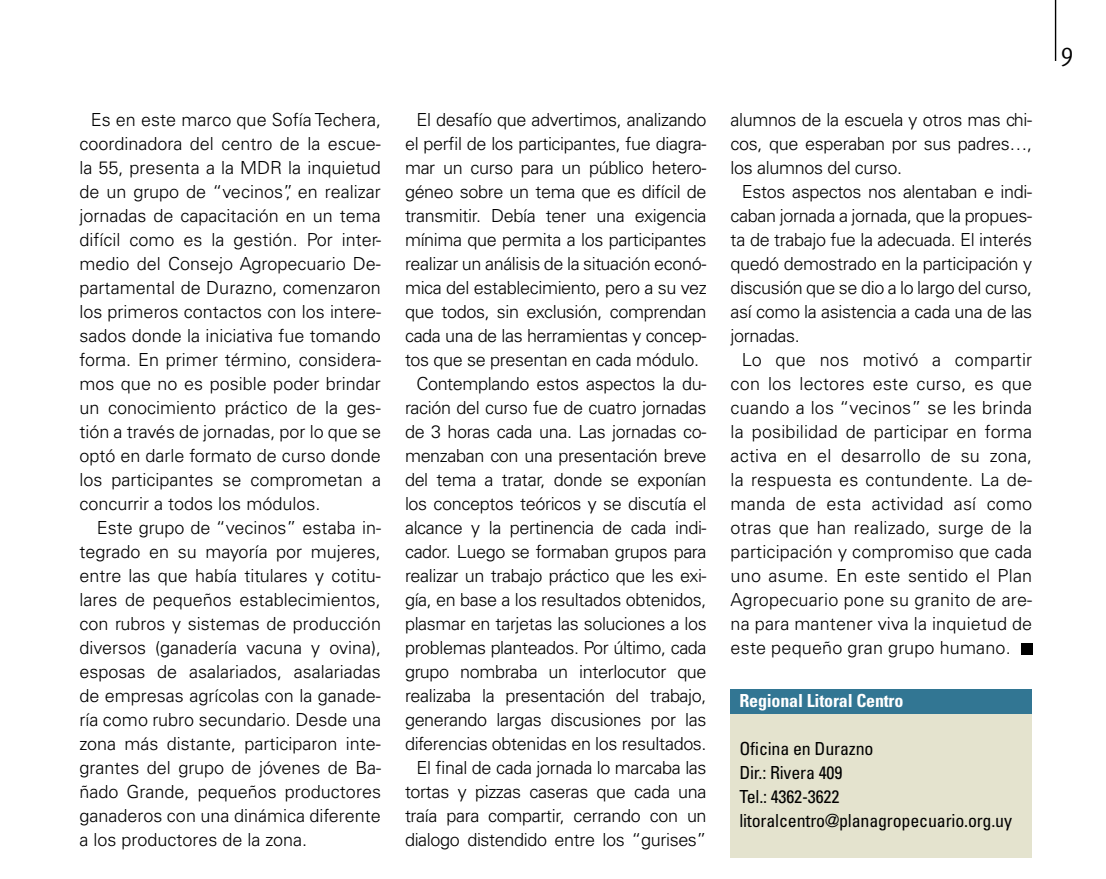
<style>
.page{position:relative;width:1106px;height:879px;background:#fff}
.page>*{position:absolute;margin:0;border:0;box-sizing:border-box;transform-origin:0 0}
.t1{font:26px "Meta Cond";color:#000}
.t2{font:300 18px/24px "Univers LT Std";letter-spacing:-.02em;color:#000;text-align:justify}
.t3{font:condensed 18px/24px "Univers LT Std";letter-spacing:-.01em;color:#000}
.t4{font:700 condensed 18px "Univers LT Std";letter-spacing:-.01em;color:#fff}
</style>
<div class="page">
<hr style="left:1054px;top:0;width:2px;height:61px;background:#000">
<div style="left:730px;top:689px;width:302px;height:168px;background:#e4e3ce"></div>
<div style="left:730px;top:689px;width:302px;height:24px;background:#327693"></div>
<div style="left:1020px;top:643px;width:12px;height:11px;background:#000"></div>
<p class="t2" style="left:79px;top:108px;width:303px;text-indent:11px">Es en este marco que Sofía Techera, coordinadora del centro de la escue&shy;la 55, presenta a la MDR la inquietud de un grupo de “vecinos”, en realizar jornadas de capacitación en un tema difícil como es la gestión. Por inter&shy;medio del Consejo Agropecuario De&shy;partamental de Durazno, comenzaron los primeros contactos con los intere&shy;sados donde la iniciativa fue tomando forma. En primer término, considera&shy;mos que no es posible poder brindar un conocimiento práctico de la ges&shy;tión a través de jornadas, por lo que se optó en darle formato de curso donde los participantes se comprometan a concurrir a todos los módulos.</p>
<p class="t2" style="left:79px;top:516px;width:303px;text-indent:17px">Este grupo de “vecinos” estaba in&shy;tegrado en su mayoría por mujeres, entre las que había titulares y cotitu&shy;lares de pequeños establecimientos, con rubros y sistemas de producción diversos (ganadería vacuna y ovina), esposas de asalariados, asalariadas de empresas agrícolas con la ganade&shy;ría como rubro secundario. Desde una zona más distante, participaron inte&shy;grantes del grupo de jóvenes de Ba&shy;ñado Grande, pequeños productores ganaderos con una dinámica diferente a los productores de la zona.</p>
<p class="t2" style="left:416px;top:108px;width:292px">El desafío que advertimos, analizando</p>
<p class="t2" style="left:405px;top:132px;width:303px">el perfil de los participantes, fue diagra-</p>
<p class="t2" style="left:405px;top:156px;width:303px">mar un curso para un público hetero-</p>
<p class="t2" style="left:405px;top:180px;width:303px">géneo sobre un tema que es difícil de</p>
<p class="t2" style="left:405px;top:204px;width:303px">transmitir. Debía tener una exigencia</p>
<p class="t2" style="left:405px;top:228px;width:303px">mínima que permita a los participantes</p>
<p class="t2" style="left:405px;top:252px;width:303px">realizar un análisis de la situación econó-</p>
<p class="t2" style="left:405px;top:276px;width:303px">mica del establecimiento, pero a su vez</p>
<p class="t2" style="left:405px;top:300px;width:303px">que todos, sin exclusión, comprendan</p>
<p class="t2" style="left:405px;top:324px;width:303px">cada una de las herramientas y concep-</p>
<p class="t2" style="left:405px;top:348px;width:295px">tos que se presentan en cada módulo.</p>
<p class="t2" style="left:416px;top:372px;width:292px">Contemplando estos aspectos la du-</p>
<p class="t2" style="left:405px;top:396px;width:303px">ración del curso fue de cuatro jornadas</p>
<p class="t2" style="left:405px;top:420px;width:303px">de 3 horas cada una. Las jornadas co-</p>
<p class="t2" style="left:405px;top:444px;width:303px">menzaban con una presentación breve</p>
<p class="t2" style="left:405px;top:468px;width:303px">del tema a tratar, donde se exponían</p>
<p class="t2" style="left:405px;top:492px;width:303px">los conceptos teóricos y se discutía el</p>
<p class="t2" style="left:405px;top:516px;width:303px">alcance y la pertinencia de cada indi-</p>
<p class="t2" style="left:405px;top:540px;width:303px">cador. Luego se formaban grupos para</p>
<p class="t2" style="left:405px;top:564px;width:303px">realizar un trabajo práctico que les exi-</p>
<p class="t2" style="left:405px;top:588px;width:303px">gía, en base a los resultados obtenidos,</p>
<p class="t2" style="left:405px;top:612px;width:303px">plasmar en tarjetas las soluciones a los</p>
<p class="t2" style="left:405px;top:636px;width:303px">problemas planteados. Por último, cada</p>
<p class="t2" style="left:405px;top:660px;width:303px">grupo nombraba un interlocutor que</p>
<p class="t2" style="left:405px;top:684px;width:303px">realizaba la presentación del trabajo,</p>
<p class="t2" style="left:405px;top:708px;width:303px">generando largas discusiones por las</p>
<p class="t2" style="left:405px;top:732px;width:303px">diferencias obtenidas en los resultados.</p>
<p class="t2" style="left:416px;top:756px;width:292px">El final de cada jornada lo marcaba las</p>
<p class="t2" style="left:405px;top:780px;width:303px">tortas y pizzas caseras que cada una</p>
<p class="t2" style="left:405px;top:804px;width:303px">traía para compartir, cerrando con un</p>
<p class="t2" style="left:405px;top:828px;width:303px">dialogo distendido entre los “gurises”</p>
<p class="t2" style="left:730px;top:108px;width:303px">alumnos de la escuela y otros mas chi&shy;cos, que esperaban por sus padres…, los alumnos del curso.</p>
<p class="t2" style="left:730px;top:180px;width:303px;text-indent:11px">Estos aspectos nos alentaban e indi&shy;caban jornada a jornada, que la propues&shy;ta de trabajo fue la adecuada. El interés quedó demostrado en la participación y discusión que se dio a lo largo del curso, así como la asistencia a cada una de las jornadas.</p>
<p class="t2" style="left:730px;top:348px;width:303px;text-indent:11px">Lo que nos motivó a compartir con los lectores este curso, es que cuando a los “vecinos” se les brinda la posibilidad de participar en forma activa en el desarrollo de su zona, la respuesta es contundente. La de&shy;manda de esta actividad así como otras que han realizado, surge de la participación y compromiso que cada uno asume. En este sentido el Plan Agropecuario pone su granito de are&shy;na para mantener viva la inquietud de este pequeño gran grupo humano.</p>
<p class="t4" style="left:739px;top:689px;width:166px">Regional Litoral Centro</p>
<p class="t3" style="left:739px;top:736px;width:274px">Oficina en Durazno<br>Dir.: Rivera 409<br>Tel.: 4362-3622 litoralcentro@planagropecuario.org.uy</p>
<h1 class="t1" style="left:1060px;top:37px;width:14px">9</h1>
</div>
